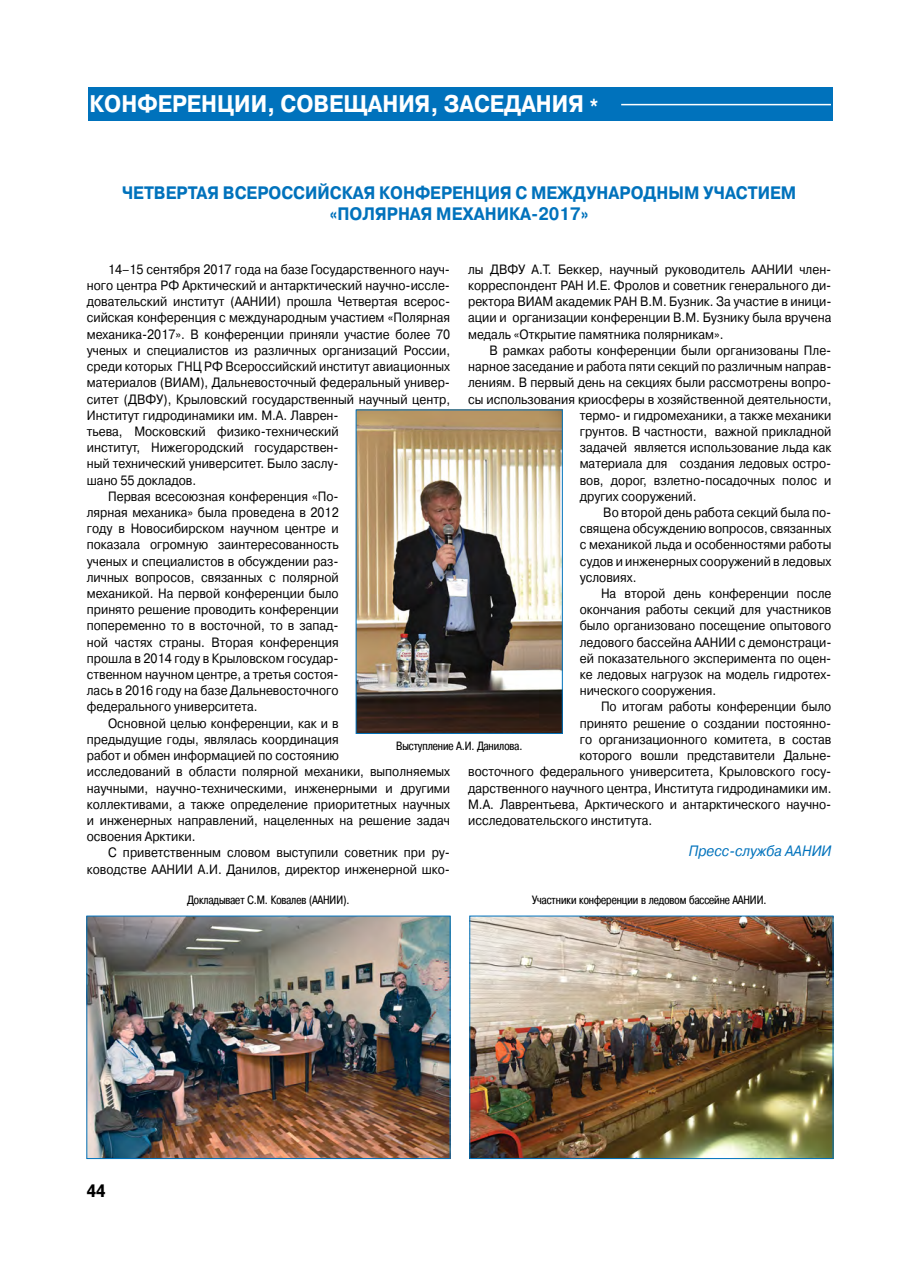
<style>
.page{position:relative;width:897px;height:1267px;background:#fff}
.page>*{position:absolute;margin:0;border:0;box-sizing:border-box;transform-origin:0 0}
.t1{font:700 24px "Pragmatica C";color:#fff;scale:.9 1}
.t2{font:700 18px/21.6px "Pragmatica C";color:#0072bc;text-align:center;scale:.9 1}
.t3{font:700 18px "Pragmatica Cond C";color:#000}
.t4{font:italic 15px "Pragmatica C";color:#0072bc;scale:.9 1}
.t5{font:13.5px/16.2px "Pragmatica C";color:#000;text-align:justify;scale:.9 1}
.t6{font:12px "Pragmatica Cond C";color:#000}
</style>
<div class="page">
<img style="left:357px;top:411px;width:203px;height:320px">
<img style="left:88px;top:917px;width:360px;height:239px">
<img style="left:471px;top:917px;width:360px;height:239px">
<div style="left:89px;top:87px;width:743px;height:33px;background:#0072bc"></div>
<hr style="left:621px;top:104px;width:209px;height:1px;background:#fff">
<h1 class="t1" style="left:89px;top:90px;width:568px">КОНФЕРЕНЦИИ, СОВЕЩАНИЯ, ЗАСЕДАНИЯ *</h1>
<h2 class="t2" style="left:122px;top:182px;width:750px">ЧЕТВЕРТАЯ ВСЕРОССИЙСКАЯ КОНФЕРЕНЦИЯ С МЕЖДУНАРОДНЫМ УЧАСТИЕМ «ПОЛЯРНАЯ МЕХАНИКА-2017»</h2>
<p class="t5" style="left:468px;top:261px;width:405px">лы ДВФУ А.Т. Беккер, научный руководитель ААНИИ член&shy;корреспондент РАН И.Е. Фролов и советник генерального ди&shy;ректора ВИАМ академик РАН В.М. Бузник. За участие в иници&shy;ации и организации конференции В.М. Бузнику была вручена медаль «Открытие памятника полярникам».</p>
<p class="t5" style="left:489px;top:342px;width:381px">В рамках работы конференции были организованы Пле-</p>
<p class="t5" style="left:468px;top:358px;width:405px">нарное заседание и работа пяти секций по различным направ-</p>
<p class="t5" style="left:468px;top:374px;width:405px">лениям. В первый день на секциях были рассмотрены вопро-</p>
<p class="t5" style="left:468px;top:391px;width:405px">сы использования криосферы в хозяйственной деятельности,</p>
<p class="t5" style="left:579px;top:407px;width:281px">термо- и гидромеханики, а также механики</p>
<p class="t5" style="left:579px;top:423px;width:281px">грунтов. В частности, важной прикладной</p>
<p class="t5" style="left:579px;top:439px;width:281px">задачей является использование льда как</p>
<p class="t5" style="left:579px;top:455px;width:281px">материала для создания ледовых остро-</p>
<p class="t5" style="left:579px;top:472px;width:281px">вов, дорог, взлетно-посадочных полос и</p>
<p class="t5" style="left:579px;top:488px;width:131px">других сооружений.</p>
<p class="t5" style="left:603px;top:504px;width:255px">Во второй день работа секций была по-</p>
<p class="t5" style="left:579px;top:520px;width:281px">священа обсуждению вопросов, связанных</p>
<p class="t5" style="left:579px;top:536px;width:281px">с механикой льда и особенностями работы</p>
<p class="t5" style="left:579px;top:553px;width:281px">судов и инженерных сооружений в ледовых</p>
<p class="t5" style="left:579px;top:569px;width:64px">условиях.</p>
<p class="t5" style="left:601px;top:585px;width:257px">На второй день конференции после</p>
<p class="t5" style="left:579px;top:601px;width:281px">окончания работы секций для участников</p>
<p class="t5" style="left:579px;top:617px;width:281px">было организовано посещение опытового</p>
<p class="t5" style="left:579px;top:634px;width:281px">ледового бассейна ААНИИ с демонстраци-</p>
<p class="t5" style="left:579px;top:650px;width:281px">ей показательного эксперимента по оцен-</p>
<p class="t5" style="left:579px;top:666px;width:281px">ке ледовых нагрузок на модель гидротех-</p>
<p class="t5" style="left:579px;top:682px;width:153px">нического сооружения.</p>
<p class="t5" style="left:601px;top:698px;width:257px">По итогам работы конференции было</p>
<p class="t5" style="left:579px;top:715px;width:281px">принято решение о создании постоянно-</p>
<p class="t5" style="left:579px;top:731px;width:281px">го организационного комитета, в состав</p>
<p class="t5" style="left:579px;top:747px;width:281px">которого вошли представители Дальне-</p>
<p class="t5" style="left:468px;top:763px;width:405px">восточного федерального университета, Крыловского госу-</p>
<p class="t5" style="left:468px;top:779px;width:405px">дарственного научного центра, Института гидродинамики им.</p>
<p class="t5" style="left:468px;top:796px;width:405px">М.А. Лаврентьева, Арктического и антарктического научно-</p>
<p class="t5" style="left:468px;top:812px;width:206px">исследовательского института.</p>
<p class="t4" style="left:688px;top:842px;width:160px">Пресс-служба ААНИИ</p>
<p class="t5" style="left:108px;top:261px;width:381px">14–15 сентября 2017 года на базе Государственного науч-</p>
<p class="t5" style="left:87px;top:277px;width:405px">ного центра РФ Арктический и антарктический научно-иссле-</p>
<p class="t5" style="left:87px;top:293px;width:405px">довательский институт (ААНИИ) прошла Четвертая всерос-</p>
<p class="t5" style="left:87px;top:310px;width:405px">сийская конференция с международным участием «Полярная</p>
<p class="t5" style="left:87px;top:326px;width:405px">механика-2017». В конференции приняли участие более 70</p>
<p class="t5" style="left:87px;top:342px;width:405px">ученых и специалистов из различных организаций России,</p>
<p class="t5" style="left:87px;top:358px;width:405px">среди которых ГНЦ РФ Всероссийский институт авиационных</p>
<p class="t5" style="left:87px;top:374px;width:405px">материалов (ВИАМ), Дальневосточный федеральный универ-</p>
<p class="t5" style="left:87px;top:391px;width:405px">ситет (ДВФУ), Крыловский государственный научный центр,</p>
<p class="t5" style="left:87px;top:407px;width:281px">Институт гидродинамики им. М.А. Лаврен-</p>
<p class="t5" style="left:87px;top:423px;width:281px">тьева, Московский физико-технический</p>
<p class="t5" style="left:87px;top:439px;width:281px">институт, Нижегородский государствен-</p>
<p class="t5" style="left:87px;top:455px;width:281px">ный технический университет. Было заслу-</p>
<p class="t5" style="left:87px;top:472px;width:123px">шано 55 докладов.</p>
<p class="t5" style="left:108px;top:488px;width:258px">Первая всесоюзная конференция «По-</p>
<p class="t5" style="left:87px;top:504px;width:281px">лярная механика» была проведена в 2012</p>
<p class="t5" style="left:87px;top:520px;width:281px">году в Новосибирском научном центре и</p>
<p class="t5" style="left:87px;top:536px;width:281px">показала огромную заинтересованность</p>
<p class="t5" style="left:87px;top:553px;width:281px">ученых и специалистов в обсуждении раз-</p>
<p class="t5" style="left:87px;top:569px;width:281px">личных вопросов, связанных с полярной</p>
<p class="t5" style="left:87px;top:585px;width:281px">механикой. На первой конференции было</p>
<p class="t5" style="left:87px;top:601px;width:281px">принято решение проводить конференции</p>
<p class="t5" style="left:87px;top:617px;width:281px">попеременно то в восточной, то в запад-</p>
<p class="t5" style="left:87px;top:634px;width:281px">ной частях страны. Вторая конференция</p>
<p class="t5" style="left:87px;top:650px;width:281px">прошла в 2014 году в Крыловском государ-</p>
<p class="t5" style="left:87px;top:666px;width:281px">ственном научном центре, а третья состоя-</p>
<p class="t5" style="left:87px;top:682px;width:281px">лась в 2016 году на базе Дальневосточного</p>
<p class="t5" style="left:87px;top:698px;width:191px">федерального университета.</p>
<p class="t5" style="left:108px;top:715px;width:258px">Основной целью конференции, как и в</p>
<p class="t5" style="left:87px;top:731px;width:281px">предыдущие годы, являлась координация</p>
<p class="t5" style="left:87px;top:747px;width:282px">работ и обмен информацией по состоянию</p>
<p class="t5" style="left:87px;top:763px;width:405px">исследований в области полярной механики, выполняемых</p>
<p class="t5" style="left:87px;top:779px;width:405px">научными, научно-техническими, инженерными и другими</p>
<p class="t5" style="left:87px;top:796px;width:405px">коллективами, а также определение приоритетных научных</p>
<p class="t5" style="left:87px;top:812px;width:405px">и инженерных направлений, нацеленных на решение задач</p>
<p class="t5" style="left:87px;top:828px;width:122px">освоения Арктики.</p>
<p class="t5" style="left:108px;top:844px;width:381px">С приветственным словом выступили советник при ру-</p>
<p class="t5" style="left:87px;top:860px;width:405px">ководстве ААНИИ А.И. Данилов, директор инженерной шко-</p>
<p class="t6" style="left:396px;top:739px;width:128px">Выступление А.И. Данилова.</p>
<p class="t6" style="left:187px;top:893px;width:163px">Докладывает С.М. Ковалев (ААНИИ).</p>
<p class="t6" style="left:532px;top:893px;width:236px">Участники конференции в ледовом бассейне ААНИИ.</p>
<h2 class="t3" style="left:87px;top:1180px;width:20px">44</h2>
</div>
